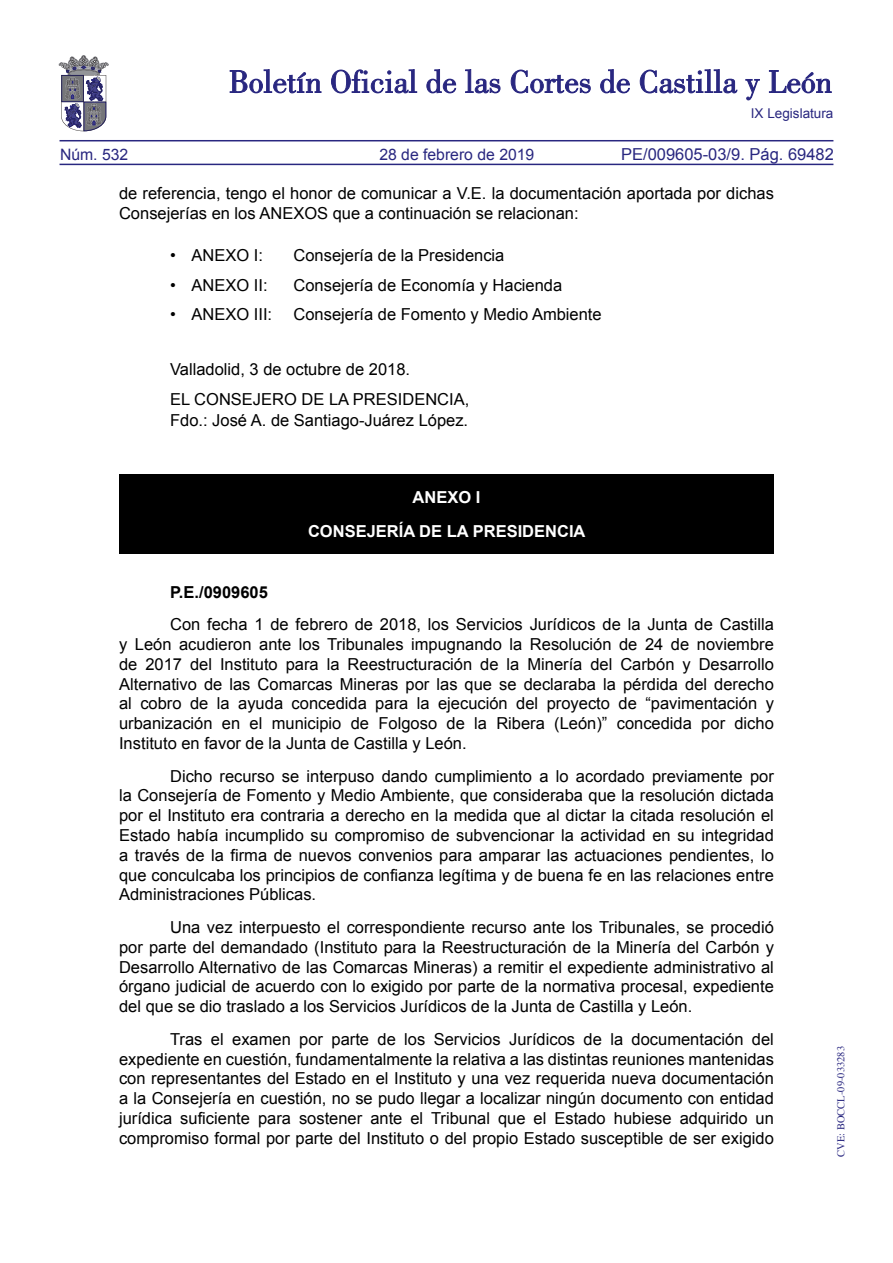
<style>
.page{position:relative;width:893px;height:1263px;background:#fff}
.page>*{position:absolute;margin:0;border:0;box-sizing:border-box;transform-origin:0 0}
.t1{font:16.5px/19.8px "Arial";color:#000;text-align:justify}
.t2{font:700 16.5px/33.8px "Arial";color:#fff;text-align:center}
.t3{font:16.5px "Arial";color:#292780}
.t4{font:700 16.5px "Arial";color:#000}
.t5{font:15.75px "Arial";color:#292780}
.t6{font:13.5px "Arial";color:#292780}
.t7{font:10.5px "Times";color:#292780}
</style>
<div class="page">
<hr style="left:60px;top:164px;width:773px;height:1px;background:#292780">
<hr style="left:60px;top:140px;width:773px;height:1px;background:#292780">
<svg style="left:230px;top:69px;width:91px;height:24px"></svg>
<svg style="left:331px;top:69px;width:86px;height:24px"></svg>
<svg style="left:426px;top:69px;width:30px;height:24px"></svg>
<svg style="left:465px;top:69px;width:35px;height:24px"></svg>
<svg style="left:511px;top:70px;width:80px;height:23px"></svg>
<svg style="left:600px;top:69px;width:30px;height:24px"></svg>
<svg style="left:640px;top:69px;width:97px;height:24px"></svg>
<svg style="left:745px;top:79px;width:15px;height:21px"></svg>
<svg style="left:769px;top:70px;width:62px;height:23px"></svg>
<svg style="left:59px;top:55px;width:49px;height:76px"></svg>
<div style="left:119px;top:474px;width:655px;height:80px;background:#000"></div>
<p class="t6" style="left:751px;top:105px;width:84px">IX Legislatura</p>
<p class="t3" style="left:621px;top:143px;width:214px">PE/009605-03/9. Pág. 69482</p>
<p class="t1" style="left:119px;top:184px;width:656px">de referencia, tengo el honor de comunicar a V.E. la documentación aportada por dichas<br>Consejerías en los ANEXOS que a continuación se relacionan:</p>
<p class="t1" style="left:170px;top:246px;width:94px">• ANEXO I:</p>
<p class="t1" style="left:294px;top:246px;width:212px">Consejería de la Presidencia</p>
<p class="t1" style="left:170px;top:275px;width:99px">• ANEXO II:</p>
<p class="t1" style="left:294px;top:275px;width:270px">Consejería de Economía y Hacienda</p>
<p class="t1" style="left:170px;top:305px;width:104px">• ANEXO III:</p>
<p class="t1" style="left:294px;top:305px;width:310px">Consejería de Fomento y Medio Ambiente</p>
<p class="t1" style="left:170px;top:355px;width:301px;line-height:29.5px">Valladolid, 3 de octubre de 2018.<br>EL CONSEJERO DE LA PRESIDENCIA,</p>
<p class="t1" style="left:170px;top:410px;width:300px">Fdo.: José A. de Santiago-Juárez López.</p>
<p class="t5" style="left:60px;top:144px;width:70px">Núm. 532</p>
<p class="t5" style="left:379px;top:144px;width:156px">28 de febrero de 2019</p>
<p class="t2" style="left:308px;top:481px;width:279px">ANEXO I<br>CONSEJERÍA DE LA PRESIDENCIA</p>
<p class="t4" style="left:170px;top:581px;width:99px">P.E./0909605</p>
<p class="t1" style="left:119px;top:615px;width:656px;text-indent:51px">Con fecha 1 de febrero de 2018, los Servicios Jurídicos de la Junta de Castilla y León acudieron ante los Tribunales impugnando la Resolución de 24 de noviembre de 2017 del Instituto para la Reestructuración de la Minería del Carbón y Desarrollo Alternativo de las Comarcas Mineras por las que se declaraba la pérdida del derecho al cobro de la ayuda concedida para la ejecución del proyecto de “pavimentación y urbanización en el municipio de Folgoso de la Ribera (León)” concedida por dicho Instituto en favor de la Junta de Castilla y León.</p>
<p class="t1" style="left:119px;top:766px;width:656px;text-indent:51px">Dicho recurso se interpuso dando cumplimiento a lo acordado previamente por la Consejería de Fomento y Medio Ambiente, que consideraba que la resolución dictada por el Instituto era contraria a derecho en la medida que al dictar la citada resolución el Estado había incumplido su compromiso de subvencionar la actividad en su integridad a través de la firma de nuevos convenios para amparar las actuaciones pendientes, lo que conculcaba los principios de confianza legítima y de buena fe en las relaciones entre Administraciones Públicas.</p>
<p class="t1" style="left:119px;top:917px;width:656px;text-indent:51px">Una vez interpuesto el correspondiente recurso ante los Tribunales, se procedió por parte del demandado (Instituto para la Reestructuración de la Minería del Carbón y Desarrollo Alternativo de las Comarcas Mineras) a remitir el expediente administrativo al órgano judicial de acuerdo con lo exigido por parte de la normativa procesal, expediente del que se dio traslado a los Servicios Jurídicos de la Junta de Castilla y León.</p>
<p class="t1" style="left:119px;top:1029px;width:656px;text-indent:51px">Tras el examen por parte de los Servicios Jurídicos de la documentación del expediente en cuestión, fundamentalmente la relativa a las distintas reuniones mantenidas con representantes del Estado en el Instituto y una vez requerida nueva documentación a la Consejería en cuestión, no se pudo llegar a localizar ningún documento con entidad jurídica suficiente para sostener ante el Tribunal que el Estado hubiese adquirido un compromiso formal por parte del Instituto o del propio Estado susceptible de ser exigido</p>
<p class="t7" style="left:831px;top:1157px;width:112px;rotate:-90deg">CVE: BOCCL-09-033283</p>
</div>
